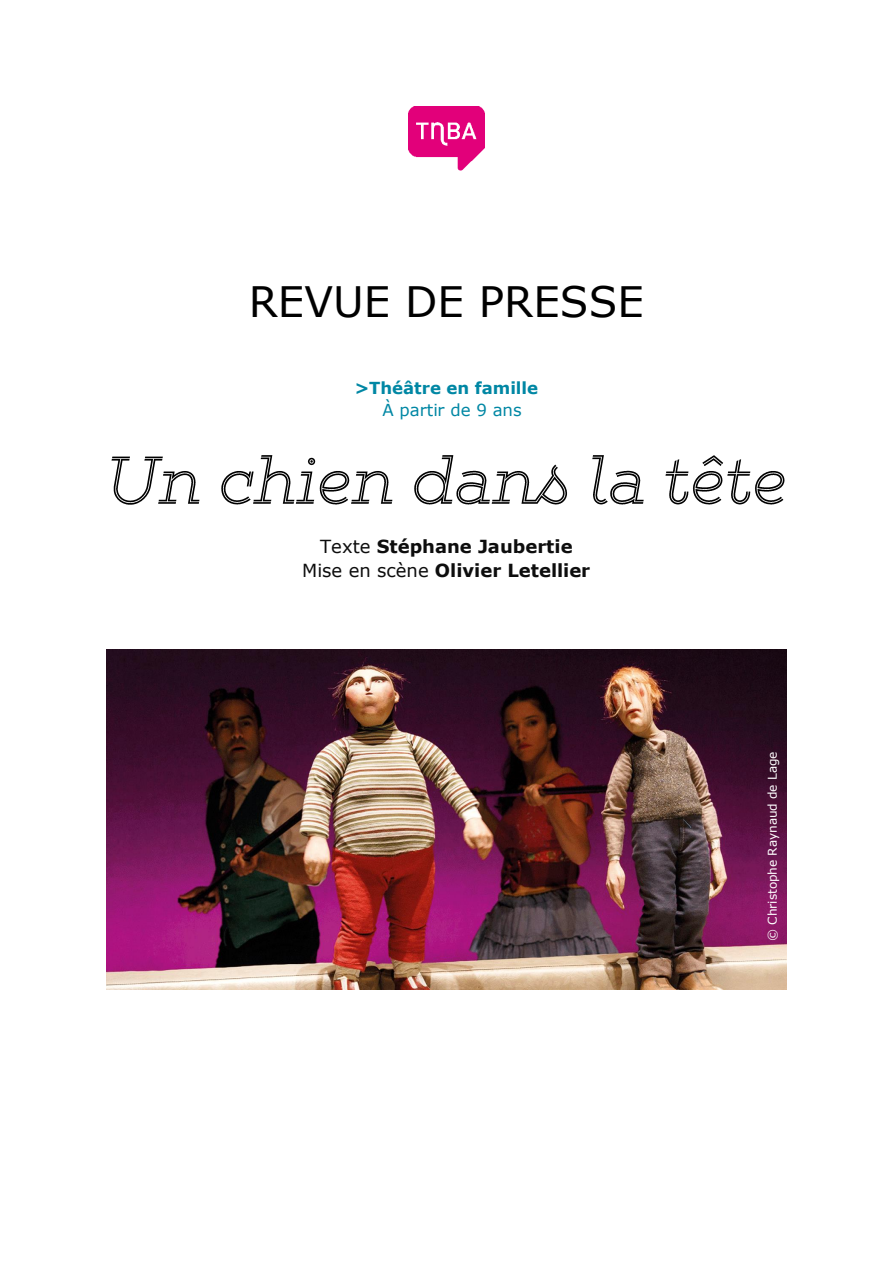
<style>
.page{position:relative;width:893px;height:1263px;background:#fff}
.page>*{position:absolute;margin:0;border:0;box-sizing:border-box;transform-origin:0 0}
.t1{font:42px "Verdana";color:#000}
.t2{font:700 18px "Verdana";color:#0d0d0d}
.t3{font:700 16.5px/21.5px "Verdana";letter-spacing:-.005em;color:#0087a4}
.t4{font:12px "Verdana";letter-spacing:-.005em;color:#fff}
.s1{font-weight:400}
</style>
<div class="page">
<img style="left:111px;top:455px;width:674px;height:50px">
<img style="left:106px;top:650px;width:681px;height:340px">
<img style="left:408px;top:106px;width:77px;height:65px">
<img style="left:764px;top:674px;width:17px;height:278px">
<p class="t1" style="left:249px;top:275px;width:397px">REVUE DE PRESSE</p>
<p class="t3" style="left:382px;top:377px;width:157px;text-indent:-28px">&gt;Théâtre en famille<br><span class="s1">À partir de 9 ans</span></p>
<h2 class="t2" style="left:320px;top:535px;width:254px"><span class="s1">Texte</span> Stéphane Jaubertie</h2>
<h2 class="t2" style="left:302px;top:559px;width:289px"><span class="s1">Mise en scène</span> Olivier Letellier</h2>
<p class="t4" style="left:765px;top:941px;width:191px;rotate:-90deg">© Christophe Raynaud de Lage</p>
</div>
